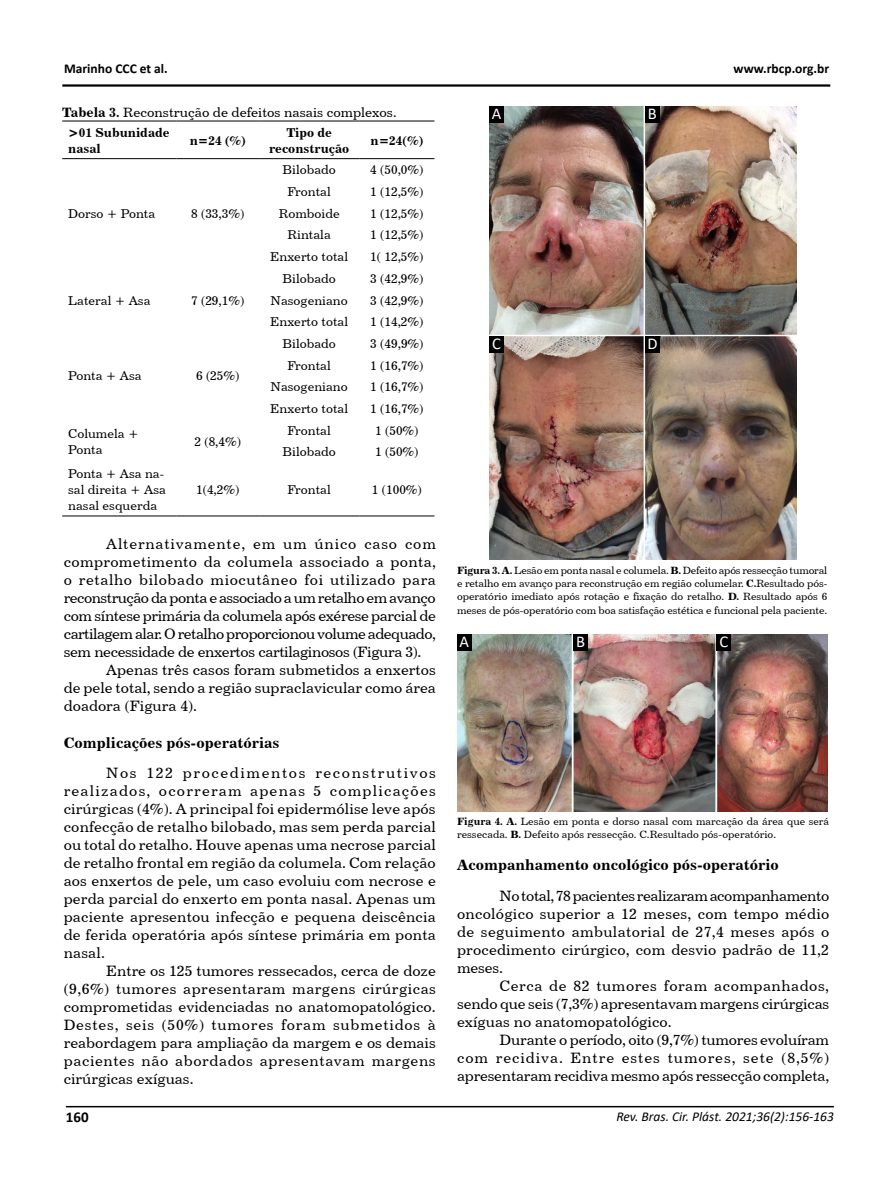
<style>
.page{position:relative;width:893px;height:1191px;background:#fff}
.page>*{position:absolute;margin:0;border:0;box-sizing:border-box;transform-origin:0 0}
.t1{font:16.5px "Calibri";color:#fff}
.t2{font:15px/18px "Century 731 BT Roman A";color:#000;text-align:justify}
.t3{font:15px "Century 731 BT Roman A";letter-spacing:-.035em;color:#000}
.t4{font:15px "Century 731 BT Roman A";letter-spacing:-.025em;color:#000}
.t5{font:15px "Century 731 BT Bold A";color:#000}
.t6{font:15px "Century 731 BT Roman A";letter-spacing:.04em;color:#000}
.t7{font:15px "Century 731 BT Roman A";letter-spacing:.02em;color:#000}
.t8{font:15px "Century 731 BT Roman A";letter-spacing:.055em;color:#000}
.t9{font:700 15px "Calibri";color:#000}
.t10{font:13.5px "Century 731 BT Roman A";color:#000}
.t11{font:italic 13.5px "Calibri";color:#000}
.t12{font:700 13.5px "Calibri";color:#000}
.t13{font:12.75px/15.9px "Century 731 BT Roman A";color:#000}
.t14{font:12.75px/15.9px "Century 731 BT Bold A";color:#000}
.t15{font:10.5px/13.2px "Century 731 BT Roman A";color:#000;text-align:justify}
.s1{font-family:"Century 731 BT Bold A"}
</style>
<div class="page">
<hr style="left:66px;top:1106px;width:768px;height:1px;background:#000">
<hr style="left:62px;top:84px;width:768px;height:3px;background:#000">
<hr style="left:62px;top:121px;width:114px;height:1px;background:#000">
<hr style="left:176px;top:121px;width:83px;height:1px;background:#000">
<hr style="left:259px;top:121px;width:100px;height:1px;background:#000">
<hr style="left:359px;top:121px;width:75px;height:1px;background:#000">
<hr style="left:62px;top:158px;width:114px;height:1px;background:#000">
<hr style="left:176px;top:158px;width:83px;height:1px;background:#000">
<hr style="left:259px;top:158px;width:100px;height:1px;background:#000">
<hr style="left:359px;top:158px;width:75px;height:1px;background:#000">
<hr style="left:62px;top:516px;width:114px;height:1px;background:#000">
<hr style="left:176px;top:516px;width:83px;height:1px;background:#000">
<hr style="left:259px;top:516px;width:100px;height:1px;background:#000">
<hr style="left:359px;top:516px;width:75px;height:1px;background:#000">
<img style="left:490px;top:106px;width:307px;height:454px">
<div style="left:490px;top:106px;width:14px;height:16px;background:#000"></div>
<div style="left:645px;top:106px;width:14px;height:16px;background:#000"></div>
<div style="left:490px;top:336px;width:14px;height:16px;background:#000"></div>
<div style="left:645px;top:336px;width:14px;height:17px;background:#000"></div>
<img style="left:457px;top:635px;width:370px;height:176px">
<div style="left:457px;top:635px;width:14px;height:16px;background:#000"></div>
<div style="left:574px;top:635px;width:14px;height:16px;background:#000"></div>
<div style="left:717px;top:635px;width:14px;height:16px;background:#000"></div>
<p class="t12" style="left:64px;top:59px;width:105px">Marinho CCC et al.</p>
<p class="t12" style="left:734px;top:59px;width:97px">www.rbcp.org.br</p>
<p class="t10" style="left:62px;top:104px;width:336px"><span class="s1">Tabela 3.</span> Reconstrução de defeitos nasais complexos.</p>
<p class="t14" style="left:68px;top:124px;width:103px">&gt;01 Subunidade nasal</p>
<p class="t14" style="left:190px;top:132px;width:58px">n=24 (%)</p>
<p class="t14" style="left:269px;top:124px;width:82px;text-align:center">Tipo de reconstrução</p>
<p class="t14" style="left:370px;top:132px;width:54px">n=24(%)</p>
<p class="t13" style="left:68px;top:205px;width:89px">Dorso + Ponta</p>
<p class="t13" style="left:191px;top:205px;width:55px">8 (33,3%)</p>
<p class="t13" style="left:68px;top:292px;width:84px">Lateral + Asa</p>
<p class="t13" style="left:191px;top:292px;width:55px">7 (29,1%)</p>
<p class="t13" style="left:68px;top:368px;width:75px">Ponta + Asa</p>
<p class="t13" style="left:196px;top:368px;width:45px">6 (25%)</p>
<p class="t13" style="left:68px;top:425px;width:72px">Columela +<br>Ponta</p>
<p class="t13" style="left:194px;top:433px;width:48px">2 (8,4%)</p>
<p class="t13" style="left:282px;top:162px;width:55px">Bilobado</p>
<p class="t13" style="left:370px;top:162px;width:55px">4 (50,0%)</p>
<p class="t13" style="left:288px;top:183px;width:45px">Frontal</p>
<p class="t13" style="left:370px;top:183px;width:55px">1 (12,5%)</p>
<p class="t13" style="left:279px;top:205px;width:62px">Romboide</p>
<p class="t13" style="left:370px;top:205px;width:55px">1 (12,5%)</p>
<p class="t13" style="left:288px;top:227px;width:45px">Rintala</p>
<p class="t13" style="left:370px;top:227px;width:55px">1 (12,5%)</p>
<p class="t13" style="left:270px;top:248px;width:79px">Enxerto total</p>
<p class="t13" style="left:370px;top:248px;width:55px">1( 12,5%)</p>
<p class="t13" style="left:282px;top:270px;width:55px">Bilobado</p>
<p class="t13" style="left:370px;top:270px;width:55px">3 (42,9%)</p>
<p class="t13" style="left:271px;top:292px;width:79px">Nasogeniano</p>
<p class="t13" style="left:370px;top:292px;width:55px">3 (42,9%)</p>
<p class="t13" style="left:270px;top:314px;width:79px">Enxerto total</p>
<p class="t13" style="left:370px;top:314px;width:55px">1 (14,2%)</p>
<p class="t13" style="left:282px;top:335px;width:55px">Bilobado</p>
<p class="t13" style="left:370px;top:335px;width:55px">3 (49,9%)</p>
<p class="t13" style="left:288px;top:357px;width:45px">Frontal</p>
<p class="t13" style="left:370px;top:357px;width:55px">1 (16,7%)</p>
<p class="t13" style="left:271px;top:379px;width:79px">Nasogeniano</p>
<p class="t13" style="left:370px;top:379px;width:55px">1 (16,7%)</p>
<p class="t13" style="left:270px;top:400px;width:79px">Enxerto total</p>
<p class="t13" style="left:370px;top:400px;width:55px">1 (16,7%)</p>
<p class="t13" style="left:288px;top:422px;width:45px">Frontal</p>
<p class="t13" style="left:375px;top:422px;width:45px">1 (50%)</p>
<p class="t13" style="left:282px;top:444px;width:55px">Bilobado</p>
<p class="t13" style="left:375px;top:444px;width:45px">1 (50%)</p>
<p class="t13" style="left:68px;top:465px;width:99px">Ponta + Asa na&shy;sal direita + Asa nasal esquerda</p>
<p class="t13" style="left:196px;top:481px;width:45px">1(4,2%)</p>
<p class="t13" style="left:288px;top:481px;width:45px">Frontal</p>
<p class="t13" style="left:372px;top:481px;width:51px">1 (100%)</p>
<p class="t8" style="left:106px;top:534px;width:331px">Alternativamente, em um único caso com</p>
<p class="t7" style="left:64px;top:552px;width:374px">comprometimento da columela associado a ponta,</p>
<p class="t6" style="left:64px;top:570px;width:374px">o retalho bilobado miocutâneo foi utilizado para</p>
<p class="t3" style="left:64px;top:588px;width:373px">reconstrução da ponta e associado a um retalho em avanço</p>
<p class="t4" style="left:64px;top:606px;width:374px">com síntese primária da columela após exérese parcial de</p>
<p class="t3" style="left:64px;top:624px;width:374px">cartilagem alar. O retalho proporcionou volume adequado,</p>
<p class="t4" style="left:64px;top:642px;width:359px">sem necessidade de enxertos cartilaginosos (Figura 3).</p>
<p class="t2" style="left:106px;top:660px;width:331px">Apenas três casos foram submetidos a enxertos</p>
<p class="t2" style="left:64px;top:678px;width:374px">de pele total, sendo a região supraclavicular como área</p>
<p class="t2" style="left:64px;top:696px;width:135px">doadora (Figura 4).</p>
<p class="t5" style="left:64px;top:733px;width:217px">Complicações pós-operatórias</p>
<p class="t2" style="left:64px;top:764px;width:374px;text-indent:43px">Nos 122 procedimentos reconstrutivos realizados, ocorreram apenas 5 complicações cirúrgicas (4%). A principal foi epidermólise leve após confecção de retalho bilobado, mas sem perda parcial ou total do retalho. Houve apenas uma necrose parcial de retalho frontal em região da columela. Com relação aos enxertos de pele, um caso evoluiu com necrose e perda parcial do enxerto em ponta nasal. Apenas um paciente apresentou infecção e pequena deiscência de ferida operatória após síntese primária em ponta nasal.</p>
<p class="t2" style="left:64px;top:962px;width:374px;text-indent:43px">Entre os 125 tumores ressecados, cerca de doze (9,6%) tumores apresentaram margens cirúrgicas comprometidas evidenciadas no anatomopatológico.<br>Destes, seis (50%) tumores foram submetidos à reabordagem para ampliação da margem e os demais pacientes não abordados apresentavam margens cirúrgicas exíguas.</p>
<p class="t1" style="left:492px;top:102px;width:11px">A</p>
<p class="t1" style="left:648px;top:102px;width:10px">B</p>
<p class="t1" style="left:492px;top:332px;width:10px">C</p>
<p class="t1" style="left:647px;top:332px;width:12px">D</p>
<p class="t15" style="left:457px;top:564px;width:372px"><span class="s1">Figura 3. A.</span> Lesão em ponta nasal e columela. <span class="s1">B.</span> Defeito após ressecção tumoral e retalho em avanço para reconstrução em região columelar. <span class="s1">C.</span>Resultado pós&shy;operatório imediato após rotação e fixação do retalho. <span class="s1">D.</span> Resultado após 6 meses de pós-operatório com boa satisfação estética e funcional pela paciente.</p>
<p class="t1" style="left:459px;top:630px;width:11px">A</p>
<p class="t1" style="left:576px;top:630px;width:10px">B</p>
<p class="t1" style="left:719px;top:630px;width:10px">C</p>
<p class="t15" style="left:457px;top:814px;width:374px"><span class="s1">Figura 4. A.</span> Lesão em ponta e dorso nasal com marcação da área que será ressecada. <span class="s1">B.</span> Defeito após ressecção. C.Resultado pós-operatório.</p>
<p class="t5" style="left:457px;top:856px;width:323px">Acompanhamento oncológico pós-operatório</p>
<p class="t2" style="left:457px;top:886px;width:374px;text-indent:43px">No total, 78 pacientes realizaram acompanhamento oncológico superior a 12 meses, com tempo médio de seguimento ambulatorial de 27,4 meses após o procedimento cirúrgico, com desvio padrão de 11,2 meses.</p>
<p class="t2" style="left:457px;top:976px;width:374px;text-indent:43px">Cerca de 82 tumores foram acompanhados, sendo que seis (7,3%) apresentavam margens cirúrgicas exíguas no anatomopatológico.</p>
<p class="t2" style="left:457px;top:1030px;width:374px;text-indent:43px">Durante o período, oito (9,7%) tumores evoluíram com recidiva. Entre estes tumores, sete (8,5%) apresentaram recidiva mesmo após ressecção completa,</p>
<p class="t9" style="left:66px;top:1106px;width:24px">160</p>
<p class="t11" style="left:616px;top:1107px;width:219px">Rev. Bras. Cir. Plást. 2021;36(2):156-163</p>
</div>
